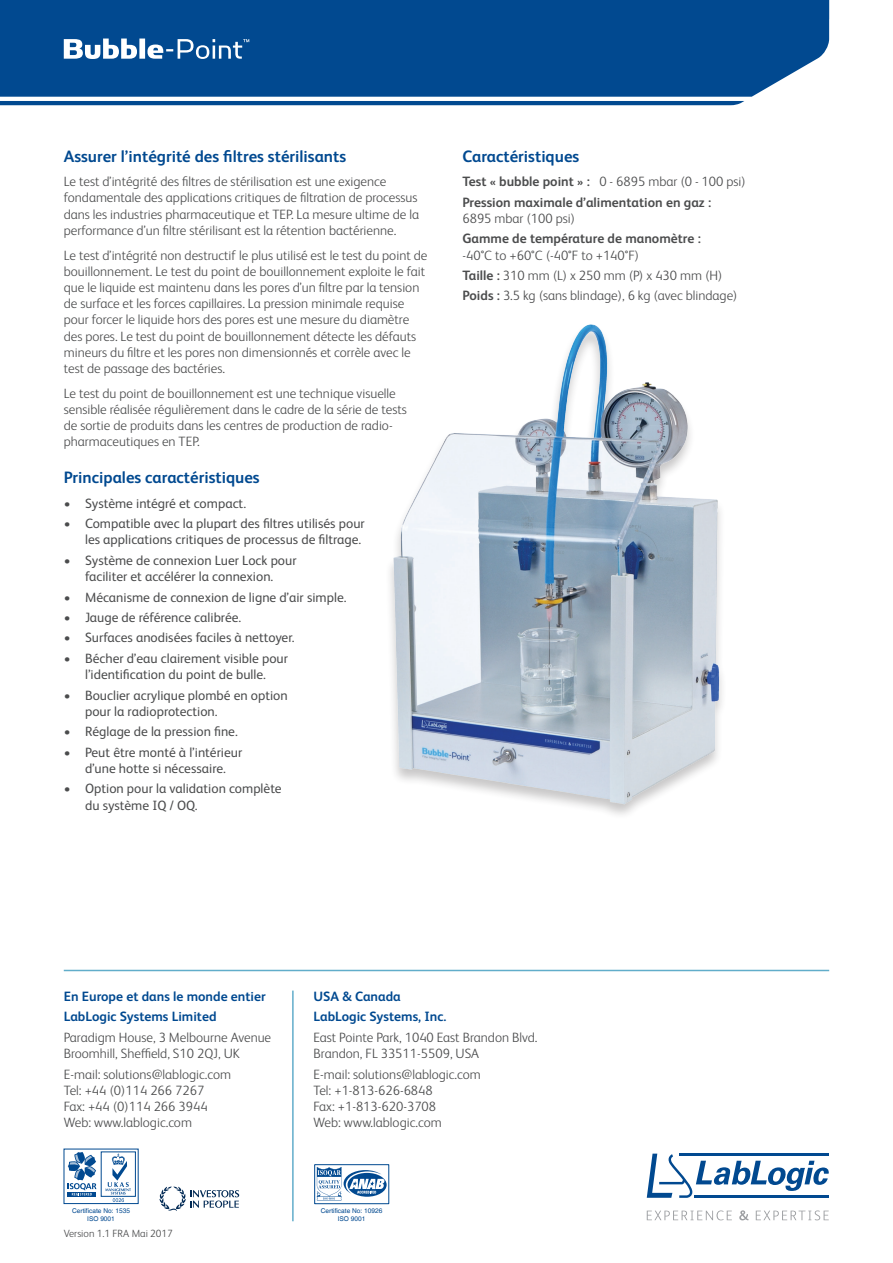
<style>
.page{position:relative;width:893px;height:1263px;background:#fff}
.page>*{position:absolute;margin:0;border:0;box-sizing:border-box;transform-origin:0 0}
.t1{font:700 16.5px "FS Albert Pro";color:#014990}
.t2{font:300 13.5px/16.2px "FS Albert Pro";color:#4b4c4d}
.t3{font:13.5px/16.2px "FS Albert Pro";color:#4b4c4d;text-align:center}
.t4{font:700 13.5px/16.2px "FS Albert Pro";color:#4b4c4d}
.t5{font:700 13.5px "FS Albert Pro";color:#014990}
.t6{font:300 10.5px "FS Albert Pro";color:#4b4c4d}
.t7{font:6.6px/8.4px "Helvetica";color:#014990;text-align:center}
.s1{font-weight:700}
.s2{font-weight:300}
</style>
<div class="page">
<svg style="left:0;top:0;width:829px;height:105px;background:#125597"></svg>
<svg style="left:64px;top:39px;width:185px;height:20px"></svg>
<hr style="left:292px;top:990px;width:2px;height:231px;background:#61adca">
<svg style="left:159px;top:1186px;width:80px;height:25px"></svg>
<div style="left:64px;top:1149px;width:75px;height:55px;border:1px solid #014990"></div>
<svg style="left:68px;top:1195px;width:28px;height:1px"></svg>
<svg style="left:68px;top:1152px;width:28px;height:43px"></svg>
<div style="left:101px;top:1151px;width:35px;height:46px;border:1px solid #014990"></div>
<svg style="left:105px;top:1153px;width:26px;height:49px"></svg>
<div style="left:315px;top:1165px;width:74px;height:39px;background:linear-gradient(to right,#fff,#fff)"></div>
<div style="left:314px;top:1164px;width:75px;height:40px;border:1px solid #014990"></div>
<svg style="left:347px;top:1173px;width:40px;height:24px"></svg>
<svg style="left:317px;top:1167px;width:68px;height:33px"></svg>
<hr style="left:64px;top:970px;width:765px;height:1px;background:#61adca">
<svg style="left:647px;top:1210px;width:182px;height:10px"></svg>
<svg style="left:647px;top:1153px;width:182px;height:45px"></svg>
<hr style="left:679px;top:1153px;width:150px;height:3px;background:#014990">
<hr style="left:694px;top:1195px;width:135px;height:3px;background:#014990">
<img style="left:390px;top:324px;width:332px;height:491px">
<p class="t1" style="left:64px;top:144px;width:284px">Assurer l’intégrité des filtres stérilisants</p>
<p class="t2" style="left:64px;top:173px;width:357px">Le test d’intégrité des filtres de stérilisation est une exigence fondamentale des applications critiques de filtration de processus dans les industries pharmaceutique et TEP. La mesure ultime de la performance d’un filtre stérilisant est la rétention bactérienne.</p>
<p class="t2" style="left:64px;top:246px;width:365px">Le test d’intégrité non destructif le plus utilisé est le test du point de bouillonnement. Le test du point de bouillonnement exploite le fait que le liquide est maintenu dans les pores d’un filtre par la tension de surface et les forces capillaires. La pression minimale requise pour forcer le liquide hors des pores est une mesure du diamètre des pores. Le test du point de bouillonnement détecte les défauts mineurs du filtre et les pores non dimensionnés et corrèle avec le test de passage des bactéries.</p>
<p class="t2" style="left:64px;top:384px;width:345px">Le test du point de bouillonnement est une technique visuelle sensible réalisée régulièrement dans le cadre de la série de tests de sortie de produits dans les centres de production de radio&shy;pharmaceutiques en TEP.</p>
<p class="t1" style="left:64px;top:466px;width:197px">Principales caractéristiques</p>
<p class="t3" style="left:64px;top:494px;width:184px">• Système intégré et compact.</p>
<p class="t3" style="left:64px;top:514px;width:303px;text-align:right">• Compatible avec la plupart des filtres utilisés pour les applications critiques de processus de filtrage.</p>
<p class="t3" style="left:64px;top:551px;width:234px">• Système de connexion Luer Lock pour faciliter et accélérer la connexion.</p>
<p class="t3" style="left:64px;top:588px;width:284px">• Mécanisme de connexion de ligne d’air simple.</p>
<p class="t3" style="left:64px;top:608px;width:179px">• Jauge de référence calibrée.</p>
<p class="t3" style="left:64px;top:629px;width:232px">• Surfaces anodisées faciles à nettoyer.</p>
<p class="t3" style="left:64px;top:649px;width:226px">• Bécher d’eau clairement visible pour l’identification du point de bulle.</p>
<p class="t3" style="left:85px;top:686px;width:204px;text-align:left;text-indent:-21px">• Bouclier acrylique plombé en option pour la radioprotection.</p>
<p class="t3" style="left:64px;top:722px;width:175px">• Réglage de la pression fine.</p>
<p class="t3" style="left:64px;top:743px;width:180px">• Peut être monté à l’intérieur d’une hotte si nécessaire.</p>
<p class="t3" style="left:85px;top:780px;width:198px;text-align:left;text-indent:-21px">• Option pour la validation complète du système IQ / OQ.</p>
<p class="t1" style="left:462px;top:144px;width:118px">Caractéristiques</p>
<p class="t2" style="left:462px;top:173px;width:285px"><span class="s1">Test « bubble point » :</span> 0 - 6895 mbar (0 - 100 psi)</p>
<p class="t4" style="left:462px;top:193px;width:250px">Pression maximale d’alimentation en gaz :<br><span class="s2">6895 mbar (100 psi)</span></p>
<p class="t4" style="left:462px;top:230px;width:240px">Gamme de température de manomètre : <span class="s2">-40°C to +60°C (-40°F to +140°F)</span></p>
<p class="t2" style="left:462px;top:266px;width:261px"><span class="s1">Taille :</span> 310 mm (L) x 250 mm (P) x 430 mm (H)</p>
<p class="t2" style="left:462px;top:287px;width:277px"><span class="s1">Poids :</span> 3.5 kg (sans blindage), 6 kg (avec blindage)</p>
<p class="t5" style="left:64px;top:987px;width:203px">En Europe et dans le monde entier</p>
<p class="t5" style="left:64px;top:1007px;width:154px">LabLogic Systems Limited</p>
<p class="t2" style="left:64px;top:1028px;width:209px">Paradigm House, 3 Melbourne Avenue<br>Broomhill, Sheffield, S10 2QJ, UK</p>
<p class="t2" style="left:64px;top:1065px;width:169px">E-mail: solutions@lablogic.com</p>
<p class="t2" style="left:64px;top:1081px;width:145px">Tel: +44 (0)114 266 7267<br>Fax: +44 (0)114 266 3944<br>Web: www.lablogic.com</p>
<p class="t5" style="left:313px;top:987px;width:89px">USA &amp; Canada</p>
<p class="t5" style="left:313px;top:1007px;width:134px">LabLogic Systems, Inc.</p>
<p class="t2" style="left:313px;top:1028px;width:226px">East Pointe Park, 1040 East Brandon Blvd.<br>Brandon, FL 33511-5509, USA</p>
<p class="t2" style="left:313px;top:1065px;width:169px">E-mail: solutions@lablogic.com<br>Tel: +1-813-626-6848</p>
<p class="t2" style="left:313px;top:1097px;width:130px">Fax: +1-813-620-3708<br>Web: www.lablogic.com</p>
<p class="t7" style="left:72px;top:1206px;width:59px">Certificate No: 1535<br>ISO 9001</p>
<p class="t7" style="left:321px;top:1206px;width:63px">Certificate No: 10926<br>ISO 9001</p>
<p class="t6" style="left:64px;top:1227px;width:111px">Version 1.1 FRA Mai 2017</p>
</div>
